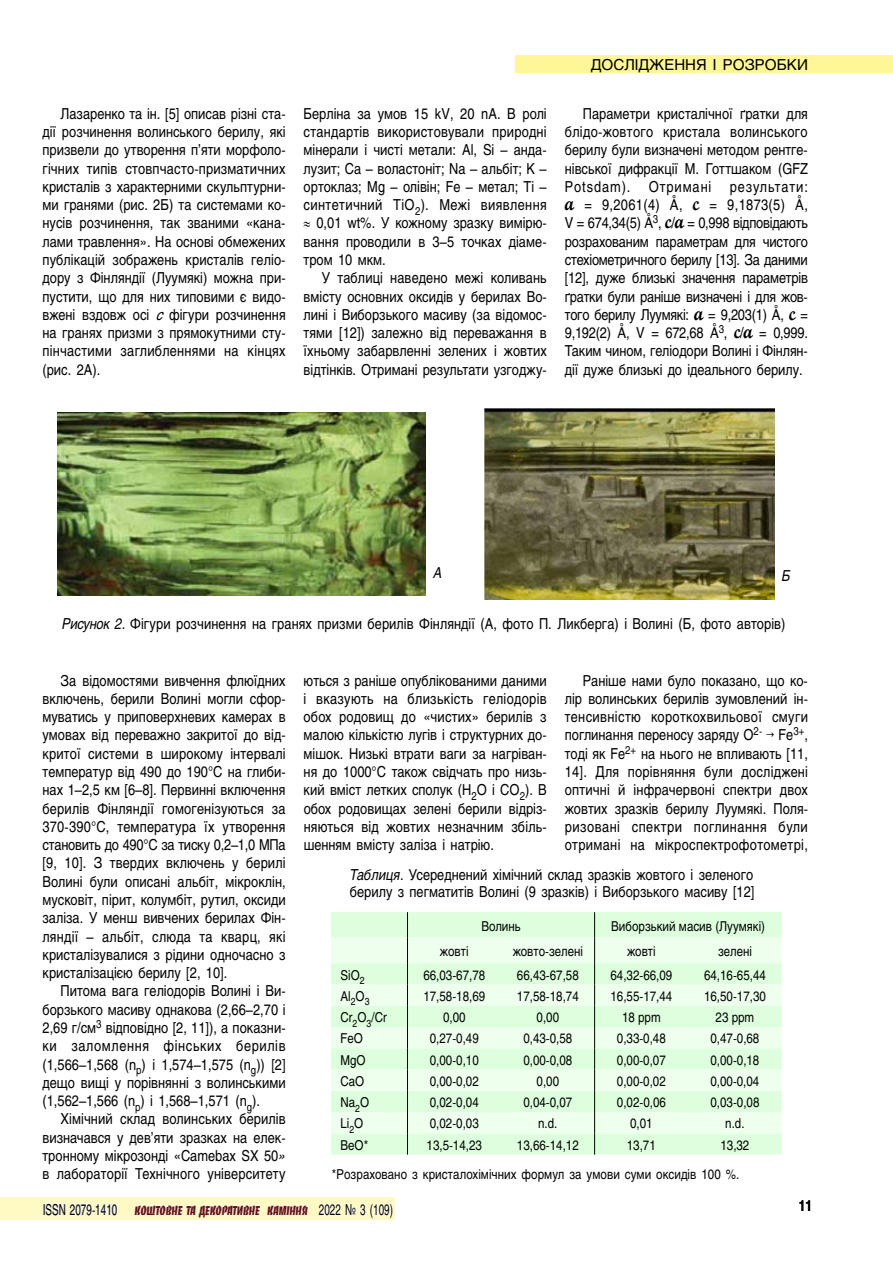
<style>
.page{position:relative;width:893px;height:1263px;background:#fff}
.page>*{position:absolute;margin:0;border:0;box-sizing:border-box;transform-origin:0 0}
.t1{font:15px/18.3px "Helios";color:#000;text-align:justify;scale:.85 1}
.t2{font:15px "Helios";color:#000}
.t3{font:700 15px "Helios";color:#000;scale:.8 1}
.t4{font:italic 15px "Helios";color:#000;scale:.85 1}
.t5{font:13.5px/29.5px "Helios";color:#000;scale:.85 1}
.t6{font:13.5px "Banco Heavy C";color:#671316;scale:.8 1}
.s1{font-style:italic}
.s2{font-family:"Script MT Bold";font-size:21px}
.s3{font-family:"Lucida Sans Unicode"}
.s4{font-family:"Letter Gothic Std"}
.s5{font-family:"Helios";font-size:15px;color:#000}
</style>
<div class="page">
<div style="left:0;top:1197px;width:395px;height:23px;background:#fffac3"></div>
<svg style="left:134px;top:1204px;width:127px;height:14px"></svg>
<svg style="left:267px;top:1204px;width:41px;height:11px"></svg>
<svg style="left:318px;top:1203px;width:75px;height:15px"></svg>
<svg style="left:44px;top:1203px;width:74px;height:12px"></svg>
<div style="left:515px;top:55px;width:378px;height:17px;background:#fff797"></div>
<img style="left:484px;top:408px;width:290px;height:192px">
<img style="left:58px;top:413px;width:367px;height:183px">
<div style="left:331px;top:912px;width:451px;height:242px;background:#dfd"></div>
<svg style="left:331px;top:938px;width:451px;height:195px;background:#e6fee6"></svg>
<svg style="left:594px;top:912px;width:1px;height:242px"></svg>
<svg style="left:407px;top:912px;width:1px;height:242px"></svg>
<p class="t1" style="left:43px;top:104px;width:288px;text-indent:18px">Лазаренко та ін. [5] описав різні ста&shy;дії розчинення волинського берилу, які призвели до утворення п’яти морфоло&shy;гічних типів стовпчасто-призматичних кристалів з характерними скульптурни&shy;ми гранями (рис. 2Б) та системами ко&shy;нусів розчинення, так званими «кана&shy;лами травлення». На основі обмежених публікацій зображень кристалів геліо&shy;дору з Фінляндії (Луумякі) можна при&shy;пустити, що для них типовими є видо&shy;вжені вздовж осі <span class="s1">с</span> фігури розчинення на гранях призми з прямокутними сту&shy;пінчастими заглибленнями на кінцях (рис. 2А).</p>
<p class="t1" style="left:304px;top:104px;width:288px">Берліна за умов 15 kV, 20 nA. В ролі стандартів використовували природні мінерали і чисті метали: Al, Si – анда&shy;лузит; Ca – воластоніт; Na – альбіт; K – ортоклаз; Mg – олівін; Fe – метал; Ti – синтетичний TiO<sub>2</sub>). Межі виявлення ≈ 0,01 wt%. У кожному зразку вимірю&shy;вання проводили в 3–5 точках діаме&shy;тром 10 мкм.</p>
<p class="t1" style="left:304px;top:269px;width:288px;text-indent:18px">У таблиці наведено межі коливань вмісту основних оксидів у берилах Во&shy;лині і Виборзького масиву (за відомос&shy;тями [12]) залежно від переважання в їхньому забарвленні зелених і жовтих відтінків. Отримані результати узгоджу-</p>
<p class="t2" style="left:591px;top:55px;width:219px">ДОСЛІДЖЕННЯ І РОЗРОБКИ</p>
<p class="t1" style="left:565px;top:104px;width:288px;text-indent:18px">Параметри кристалічної ґратки для блідо-жовтого кристала волинського берилу були визначені методом рентге&shy;нівської дифракції М. Готтшаком (GFZ Potsdam). Отримані результати: <span class="s2">a</span> = 9,2061(4) <span class="s3">Å</span>, <span class="s2">c</span> = 9,1873(5) <span class="s3">Å</span>, V = 674,34(5) <span class="s3">Å</span><sup>3</sup>, <span class="s2">c</span>/<span class="s2">a</span> = 0,998 відповідають розрахованим параметрам для чистого стехіометричного берилу [13]. За даними [12], дуже близькі значення параметрів ґратки були раніше визначені і для жов&shy;того берилу Луумякі: <span class="s2">a</span> = 9,203(1) <span class="s3">Å</span>, <span class="s2">c</span> = 9,192(2) <span class="s3">Å</span>, V = 672,68 <span class="s3">Å</span><sup>3</sup>, <span class="s2">c</span>/<span class="s2">a</span> = 0,999.<br>Таким чином, геліодори Волині і Фінлян&shy;дії дуже близькі до ідеального берилу.</p>
<p class="t4" style="left:434px;top:563px;width:12px">А</p>
<p class="t4" style="left:782px;top:566px;width:12px">Б</p>
<p class="t1" style="left:62px;top:614px;width:852px"><span class="s1">Рисунок 2.</span> Фігури розчинення на гранях призми берилів Фінляндії (А, фото П. Ликберга) і Волині (Б, фото авторів)</p>
<p class="t1" style="left:43px;top:671px;width:288px;text-indent:18px">За відомостями вивчення флюїдних включень, берили Волині могли сфор&shy;муватись у приповерхневих камерах в умовах від переважно закритої до від&shy;критої системи в широкому інтервалі температур від 490 до 190°C на глиби&shy;нах 1–2,5 км [6–8]. Первинні включення берилів Фінляндії гомогенізуються за 370-390°С, температура їх утворення становить до 490°C за тиску 0,2–1,0 МПа [9, 10]. З твердих включень у берилі Волині були описані альбіт, мікроклін, мусковіт, пірит, колумбіт, рутил, оксиди заліза. У менш вивчених берилах Фін&shy;ляндії – альбіт, слюда та кварц, які кристалізувалися з рідини одночасно з кристалізацією берилу [2, 10].</p>
<p class="t1" style="left:43px;top:982px;width:288px;text-indent:18px">Питома вага геліодорів Волині і Ви&shy;борзького масиву однакова (2,66–2,70 і 2,69 г/cм<sup>3</sup> відповідно [2, 11]), а показни&shy;ки заломлення фінських берилів (1,566–1,568 (n<sub>р</sub>) і 1,574–1,575 (n<sub>g</sub>)) [2] дещо вищі у порівнянні з волинськими (1,562–1,566 (n<sub>р</sub>) і 1,568–1,571 (n<sub>g</sub>).</p>
<p class="t1" style="left:43px;top:1110px;width:288px;text-indent:18px">Хімічний склад волинських берилів визначався у дев’яти зразках на елек&shy;тронному мікрозонді «Camebax SX 50<span class="s1">» </span>в лабораторії Технічного університету</p>
<p class="t1" style="left:304px;top:671px;width:288px">ються з раніше опублікованими даними і вказують на близькість геліодорів обох родовищ до «чистих» берилів з малою кількістю лугів і структурних до&shy;мішок. Низькі втрати ваги за нагріван&shy;ня до 1000°C також свідчать про низь&shy;кий вміст летких сполук (H<sub>2</sub>O і CO<sub>2</sub>). В обох родовищах зелені берили відріз&shy;няються від жовтих незначним збіль&shy;шенням вмісту заліза і натрію.</p>
<p class="t1" style="left:565px;top:671px;width:288px;text-indent:18px">Раніше нами було показано, що ко&shy;лір волинських берилів зумовлений ін&shy;тенсивністю короткохвильової смуги поглинання переносу заряду O<sup>2-</sup> <span class="s4">→</span> Fe<sup>3+</sup>, тоді як Fe<sup>2+</sup> на нього не впливають [11, 14]. Для порівняння були досліджені оптичні й інфрачервоні спектри двох жовтих зразків берилу Луумякі. Поля&shy;ризовані спектри поглинання були отримані на мікроспектрофотометрі,</p>
<p class="t1" style="left:350px;top:867px;width:477px;line-height:16.5px"><span class="s1">Таблиця</span>. Усереднений хімічний склад зразків жовтого і зеленого берилу з пегматитів Волині (9 зразків) і Виборзького масиву [12]</p>
<p class="t5" style="left:481px;top:911px;width:48px">Волинь</p>
<p class="t5" style="left:611px;top:911px;width:183px">Виборзький масив (Луумякі)</p>
<p class="t5" style="left:440px;top:936px;width:35px">жовті</p>
<p class="t5" style="left:513px;top:936px;width:84px">жовто-зелені</p>
<p class="t5" style="left:627px;top:936px;width:35px">жовті</p>
<p class="t5" style="left:718px;top:936px;width:41px">зелені</p>
<p class="t5" style="left:340px;top:960px;width:30px">SiO<sub>2</sub></p>
<p class="t5" style="left:423px;top:960px;width:74px">66,03-67,78</p>
<p class="t5" style="left:517px;top:960px;width:74px">66,43-67,58</p>
<p class="t5" style="left:610px;top:960px;width:74px">64,32-66,09</p>
<p class="t5" style="left:704px;top:960px;width:74px">64,16-65,44</p>
<p class="t5" style="left:340px;top:981px;width:36px">Al<sub>2</sub>O<sub>3</sub></p>
<p class="t5" style="left:423px;top:981px;width:74px">17,58-18,69</p>
<p class="t5" style="left:517px;top:981px;width:74px">17,58-18,74</p>
<p class="t5" style="left:610px;top:981px;width:74px">16,55-17,44</p>
<p class="t5" style="left:704px;top:981px;width:74px">16,50-17,30</p>
<p class="t5" style="left:340px;top:1002px;width:56px">Cr<sub>2</sub>O<sub>3</sub>/Cr</p>
<p class="t5" style="left:443px;top:1002px;width:28px">0,00</p>
<p class="t5" style="left:537px;top:1002px;width:28px">0,00</p>
<p class="t5" style="left:622px;top:1002px;width:47px">18 ррm</p>
<p class="t5" style="left:716px;top:1002px;width:47px">23 ppm</p>
<p class="t5" style="left:340px;top:1024px;width:28px">FeO</p>
<p class="t5" style="left:430px;top:1024px;width:59px">0,27-0,49</p>
<p class="t5" style="left:523px;top:1024px;width:59px">0,43-0,58</p>
<p class="t5" style="left:617px;top:1024px;width:59px">0,33-0,48</p>
<p class="t5" style="left:710px;top:1024px;width:59px">0,47-0,68</p>
<p class="t5" style="left:340px;top:1045px;width:31px">MgO</p>
<p class="t5" style="left:430px;top:1045px;width:59px">0,00-0,10</p>
<p class="t5" style="left:523px;top:1045px;width:59px">0,00-0,08</p>
<p class="t5" style="left:617px;top:1045px;width:59px">0,00-0,07</p>
<p class="t5" style="left:710px;top:1045px;width:59px">0,00-0,18</p>
<p class="t5" style="left:340px;top:1066px;width:30px">CaO</p>
<p class="t5" style="left:430px;top:1066px;width:59px">0,00-0,02</p>
<p class="t5" style="left:537px;top:1066px;width:28px">0,00</p>
<p class="t5" style="left:617px;top:1066px;width:59px">0,00-0,02</p>
<p class="t5" style="left:710px;top:1066px;width:59px">0,00-0,04</p>
<p class="t5" style="left:340px;top:1087px;width:35px">Na<sub>2</sub>O</p>
<p class="t5" style="left:430px;top:1087px;width:59px">0,02-0,04</p>
<p class="t5" style="left:523px;top:1087px;width:59px">0,04-0,07</p>
<p class="t5" style="left:617px;top:1087px;width:59px">0,02-0,06</p>
<p class="t5" style="left:710px;top:1087px;width:59px">0,03-0,08</p>
<p class="t5" style="left:340px;top:1109px;width:28px">Li<sub>2</sub>O</p>
<p class="t5" style="left:430px;top:1109px;width:59px">0,02-0,03</p>
<p class="t5" style="left:538px;top:1109px;width:24px">n.d.</p>
<p class="t5" style="left:630px;top:1109px;width:28px">0,01</p>
<p class="t5" style="left:725px;top:1109px;width:24px">n.d.</p>
<p class="t5" style="left:340px;top:1130px;width:34px">BeO*</p>
<p class="t5" style="left:427px;top:1130px;width:67px">13,5-14,23</p>
<p class="t5" style="left:517px;top:1130px;width:74px">13,66-14,12</p>
<p class="t5" style="left:627px;top:1130px;width:36px">13,71</p>
<p class="t5" style="left:332px;top:1130px;width:493px;text-indent:388px">13,32 *Розраховано з кристалохімічних формул за умови суми оксидів 100 %.</p>
<p class="t6" style="left:43px;top:1202px;width:439px"><span class="s5">ISSN 2079-1410</span> коштовне та декоративне каміння <span class="s5">2022 № 3 (109)</span></p>
<p class="t3" style="left:799px;top:1197px;width:18px">11</p>
</div>
